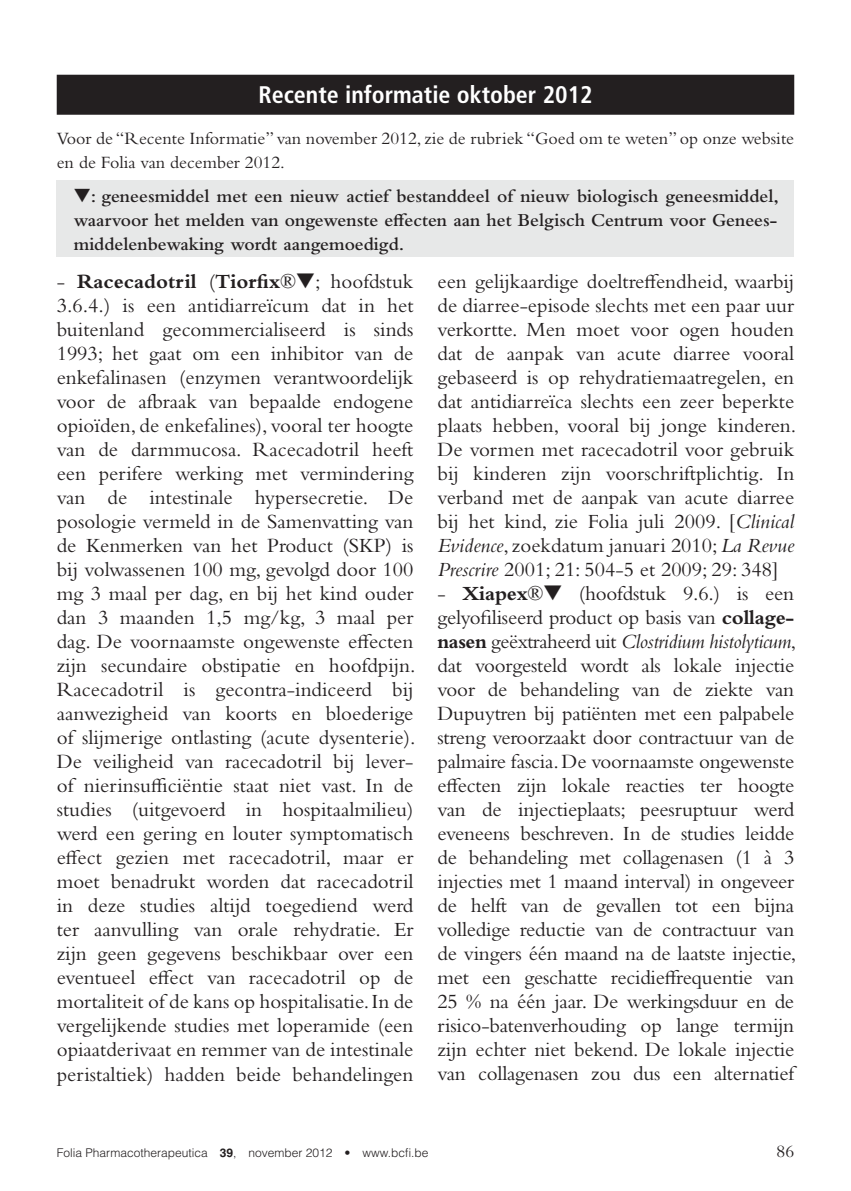
<style>
.page{position:relative;width:851px;height:1191px;background:#fff}
.page>*{position:absolute;margin:0;border:0;box-sizing:border-box;transform-origin:0 0}
.t1{font:700 condensed 24px "Frutiger LT Std";color:#fff}
.t2{font:21px/24px "Bembo Std";letter-spacing:-.01em;color:#231f20;text-align:justify}
.t3{font:600 19px/24px "Bembo Std";color:#231f20;text-align:justify}
.t4{font:18px/24px "Bembo Std";color:#231f20}
.t5{font:300 12px "Helvetica LT Std";color:#231f20}
.s1{font-weight:700}
.s2{font-style:italic}
</style>
<div class="page">
<div style="left:57px;top:75px;width:737px;height:40px;background:#231f20"></div>
<div style="left:57px;top:181px;width:737px;height:76px;background:#e7e8e8"></div>
<p class="t1" style="left:258px;top:80px;width:336px">Recente informatie oktober 2012</p>
<p class="t4" style="left:57px;top:126px;width:738px">Voor de “Recente Informatie” van november 2012, zie de rubriek “Goed om te weten” op onze website en de Folia van december 2012.</p>
<p class="t3" style="left:74px;top:184px;width:706px">▼: geneesmiddel met een nieuw actief bestanddeel of nieuw biologisch geneesmiddel, waarvoor het melden van ongewenste effecten aan het Belgisch Centrum voor Genees&shy;middelenbewaking wordt aangemoedigd.</p>
<p class="t2" style="left:57px;top:269px;width:360px">- <span class="s1">Racecadotril</span> (<span class="s1">Tiorfix</span>®▼; hoofdstuk 3.6.4.) is een antidiarreïcum dat in het buitenland gecommercialiseerd is sinds 1993; het gaat om een inhibitor van de enkefalinasen (enzymen verantwoordelijk voor de afbraak van bepaalde endogene opioïden, de enkefalines), vooral ter hoogte van de darmmucosa. Racecadotril heeft een perifere werking met vermindering van de intestinale hypersecretie. De posologie vermeld in de Samenvatting van de Kenmerken van het Product (SKP) is bij volwassenen 100 mg, gevolgd door 100 mg 3 maal per dag, en bij het kind ouder dan 3 maanden 1,5 mg/kg, 3 maal per dag. De voornaamste ongewenste effecten zijn secundaire obstipatie en hoofdpijn.<br>Racecadotril is gecontra-indiceerd bij aanwezigheid van koorts en bloederige of slijmerige ontlasting (acute dysenterie).<br>De veiligheid van racecadotril bij lever&shy;of nierinsufficiëntie staat niet vast. In de studies (uitgevoerd in hospitaalmilieu) werd een gering en louter symptomatisch effect gezien met racecadotril, maar er moet benadrukt worden dat racecadotril in deze studies altijd toegediend werd ter aanvulling van orale rehydratie. Er zijn geen gegevens beschikbaar over een eventueel effect van racecadotril op de mortaliteit of de kans op hospitalisatie. In de vergelijkende studies met loperamide (een opiaatderivaat en remmer van de intestinale peristaltiek) hadden beide behandelingen</p>
<p class="t2" style="left:437px;top:269px;width:360px">een gelijkaardige doeltreffendheid, waarbij de diarree-episode slechts met een paar uur verkortte. Men moet voor ogen houden dat de aanpak van acute diarree vooral gebaseerd is op rehydratiemaatregelen, en dat antidiarreïca slechts een zeer beperkte plaats hebben, vooral bij jonge kinderen.<br>De vormen met racecadotril voor gebruik bij kinderen zijn voorschriftplichtig. In verband met de aanpak van acute diarree bij het kind, zie Folia juli 2009. [<span class="s2">Clinical Evidence</span>, zoekdatum januari 2010; <span class="s2">La Revue Prescrire</span> 2001; 21: 504-5 et 2009; 29: 348]</p>
<p class="t2" style="left:437px;top:581px;width:360px;text-align:left">- <span class="s1">Xiapex</span>®▼ (hoofdstuk 9.6.) is een gelyofiliseerd product op basis van <span class="s1">collage&shy;nasen</span> geëxtraheerd uit <span class="s2">Clostridium histolyticum</span>, dat voorgesteld wordt als lokale injectie voor de behandeling van de ziekte van Dupuytren bij patiënten met een palpabele streng veroorzaakt door contractuur van de palmaire fascia. De voornaamste ongewenste effecten zijn lokale reacties ter hoogte van de injectieplaats; peesruptuur werd eveneens beschreven. In de studies leidde de behandeling met collagenasen (1 à 3 injecties met 1 maand interval) in ongeveer de helft van de gevallen tot een bijna volledige reductie van de contractuur van de vingers één maand na de laatste injectie, met een geschatte recidieffrequentie van 25 % na één jaar. De werkingsduur en de risico-batenverhouding op lange termijn zijn echter niet bekend. De lokale injectie van collagenasen zou dus een alternatief</p>
<p class="t5" style="left:57px;top:1145px;width:373px">Folia Pharmacotherapeutica <span class="s1">39</span>, november 2012 • www.bcfi.be</p>
<p class="t4" style="left:776px;top:1139px;width:19px">86</p>
</div>
